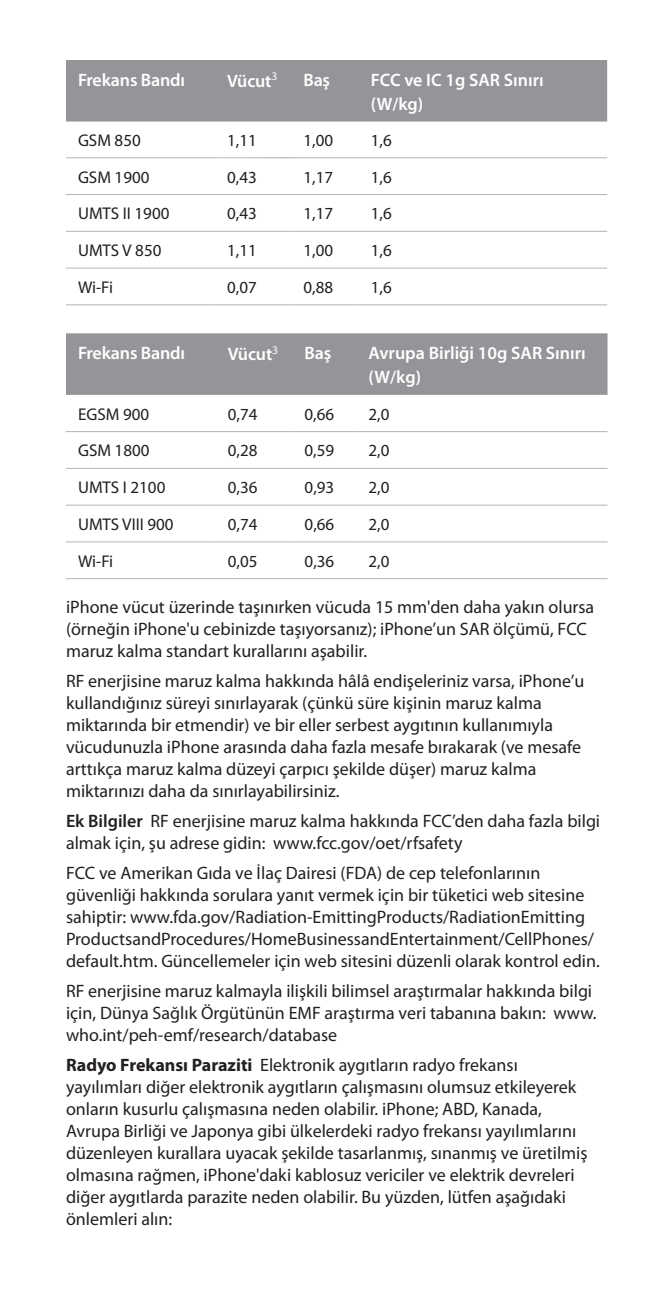
<style>
.page{position:relative;width:669px;height:1293px;background:#fff}
.page>*{position:absolute;margin:0;border:0;box-sizing:border-box;transform-origin:0 0}
.t1{font:18px/22px "Myriad Pro";color:#231f20}
.t2{font:600 18px/24px "Myriad Pro";letter-spacing:-.005em;color:#fff}
.t3{font:16.8px "Myriad Pro";color:#231f20}
.s1{font-weight:600}
.s2{font-weight:700}
</style>
<div class="page">
<div style="left:66px;top:60px;width:541px;height:62px;background:#939598"></div>
<hr style="left:66px;top:194px;width:149px;height:1px;background:#b2b3b7">
<hr style="left:215px;top:194px;width:76px;height:1px;background:#b2b3b7">
<hr style="left:291px;top:194px;width:68px;height:1px;background:#b2b3b7">
<hr style="left:359px;top:194px;width:248px;height:1px;background:#b2b3b7">
<hr style="left:66px;top:231px;width:149px;height:1px;background:#b2b3b7">
<hr style="left:215px;top:231px;width:76px;height:1px;background:#b2b3b7">
<hr style="left:291px;top:231px;width:68px;height:1px;background:#b2b3b7">
<hr style="left:359px;top:231px;width:248px;height:1px;background:#b2b3b7">
<hr style="left:66px;top:267px;width:149px;height:2px;background:#b2b3b7">
<hr style="left:215px;top:267px;width:76px;height:2px;background:#b2b3b7">
<hr style="left:291px;top:267px;width:68px;height:2px;background:#b2b3b7">
<hr style="left:359px;top:267px;width:248px;height:2px;background:#b2b3b7">
<hr style="left:66px;top:157px;width:149px;height:1px;background:#b2b3b7">
<hr style="left:291px;top:157px;width:68px;height:1px;background:#b2b3b7">
<hr style="left:359px;top:157px;width:248px;height:1px;background:#b2b3b7">
<hr style="left:66px;top:304px;width:149px;height:1px;background:#b2b3b7">
<hr style="left:215px;top:304px;width:76px;height:1px;background:#b2b3b7">
<hr style="left:291px;top:304px;width:68px;height:1px;background:#b2b3b7">
<hr style="left:359px;top:304px;width:248px;height:1px;background:#b2b3b7">
<div style="left:66px;top:333px;width:542px;height:62px;background:#939598"></div>
<hr style="left:66px;top:431px;width:150px;height:1px;background:#b2b3b7">
<hr style="left:216px;top:431px;width:77px;height:1px;background:#b2b3b7">
<hr style="left:293px;top:431px;width:64px;height:1px;background:#b2b3b7">
<hr style="left:357px;top:431px;width:251px;height:1px;background:#b2b3b7">
<hr style="left:66px;top:468px;width:150px;height:1px;background:#b2b3b7">
<hr style="left:216px;top:468px;width:77px;height:1px;background:#b2b3b7">
<hr style="left:293px;top:468px;width:64px;height:1px;background:#b2b3b7">
<hr style="left:357px;top:468px;width:251px;height:1px;background:#b2b3b7">
<hr style="left:66px;top:504px;width:150px;height:2px;background:#b2b3b7">
<hr style="left:216px;top:504px;width:77px;height:2px;background:#b2b3b7">
<hr style="left:293px;top:504px;width:64px;height:2px;background:#b2b3b7">
<hr style="left:357px;top:504px;width:251px;height:2px;background:#b2b3b7">
<hr style="left:66px;top:541px;width:150px;height:1px;background:#b2b3b7">
<hr style="left:216px;top:541px;width:77px;height:1px;background:#b2b3b7">
<hr style="left:293px;top:541px;width:64px;height:1px;background:#b2b3b7">
<hr style="left:357px;top:541px;width:251px;height:1px;background:#b2b3b7">
<hr style="left:66px;top:578px;width:150px;height:1px;background:#b2b3b7">
<hr style="left:216px;top:578px;width:77px;height:1px;background:#b2b3b7">
<hr style="left:293px;top:578px;width:64px;height:1px;background:#b2b3b7">
<hr style="left:357px;top:578px;width:251px;height:1px;background:#b2b3b7">
<p class="t2" style="left:78px;top:67px;width:109px">Frekans Bandı</p>
<p class="t2" style="left:227px;top:68px;width:52px">Vücut<sup>3</sup></p>
<p class="t2" style="left:303px;top:67px;width:28px">Baş</p>
<p class="t2" style="left:371px;top:67px;width:174px">FCC ve IC 1g SAR Sınırı (W/kg)</p>
<p class="t3" style="left:78px;top:130px;width:64px">GSM 850</p>
<p class="t3" style="left:227px;top:130px;width:31px">1,11</p>
<p class="t3" style="left:303px;top:130px;width:31px">1,00</p>
<p class="t3" style="left:371px;top:130px;width:22px">1,6</p>
<p class="t3" style="left:78px;top:167px;width:73px">GSM 1900</p>
<p class="t3" style="left:227px;top:167px;width:31px">0,43</p>
<p class="t3" style="left:303px;top:167px;width:31px">1,17</p>
<p class="t3" style="left:371px;top:167px;width:22px">1,6</p>
<p class="t3" style="left:78px;top:203px;width:93px">UMTS II 1900</p>
<p class="t3" style="left:227px;top:203px;width:31px">0,43</p>
<p class="t3" style="left:303px;top:203px;width:31px">1,17</p>
<p class="t3" style="left:371px;top:203px;width:22px">1,6</p>
<p class="t3" style="left:78px;top:240px;width:85px">UMTS V 850</p>
<p class="t3" style="left:227px;top:240px;width:31px">1,11</p>
<p class="t3" style="left:303px;top:240px;width:31px">1,00</p>
<p class="t3" style="left:371px;top:240px;width:22px">1,6</p>
<p class="t3" style="left:78px;top:277px;width:37px">Wi-Fi</p>
<p class="t3" style="left:227px;top:277px;width:31px">0,07</p>
<p class="t3" style="left:303px;top:277px;width:31px">0,88</p>
<p class="t3" style="left:371px;top:277px;width:22px">1,6</p>
<p class="t2" style="left:78px;top:340px;width:109px">Frekans Bandı</p>
<p class="t2" style="left:228px;top:342px;width:52px">Vücut<sup>3</sup></p>
<p class="t2" style="left:305px;top:340px;width:28px">Baş</p>
<p class="t2" style="left:369px;top:340px;width:219px">Avrupa Birliği 10g SAR Sınırı (W/kg)</p>
<p class="t3" style="left:78px;top:404px;width:73px">EGSM 900</p>
<p class="t3" style="left:228px;top:404px;width:31px">0,74</p>
<p class="t3" style="left:305px;top:404px;width:31px">0,66</p>
<p class="t3" style="left:369px;top:404px;width:22px">2,0</p>
<p class="t3" style="left:78px;top:440px;width:73px">GSM 1800</p>
<p class="t3" style="left:228px;top:440px;width:31px">0,28</p>
<p class="t3" style="left:305px;top:440px;width:31px">0,59</p>
<p class="t3" style="left:369px;top:440px;width:22px">2,0</p>
<p class="t3" style="left:78px;top:477px;width:89px">UMTS I 2100</p>
<p class="t3" style="left:228px;top:477px;width:31px">0,36</p>
<p class="t3" style="left:305px;top:477px;width:31px">0,93</p>
<p class="t3" style="left:369px;top:477px;width:22px">2,0</p>
<p class="t3" style="left:78px;top:514px;width:97px">UMTS VIII 900</p>
<p class="t3" style="left:228px;top:514px;width:31px">0,74</p>
<p class="t3" style="left:305px;top:514px;width:31px">0,66</p>
<p class="t3" style="left:369px;top:514px;width:22px">2,0</p>
<p class="t3" style="left:78px;top:551px;width:37px">Wi-Fi</p>
<p class="t3" style="left:228px;top:551px;width:31px">0,05</p>
<p class="t3" style="left:305px;top:551px;width:31px">0,36</p>
<p class="t3" style="left:369px;top:551px;width:22px">2,0</p>
<p class="t1" style="left:66px;top:596px;width:530px">iPhone vücut üzerinde taşınırken vücuda 15 mm'den daha yakın olursa (örneğin iPhone'u cebinizde taşıyorsanız); iPhone’un SAR ölçümü, FCC maruz kalma standart kurallarını aşabilir.</p>
<p class="t1" style="left:66px;top:670px;width:520px">RF enerjisine maruz kalma hakkında hâlâ endişeleriniz varsa, iPhone’u kullandığınız süreyi sınırlayarak (çünkü süre kişinin maruz kalma miktarında bir etmendir) ve bir eller serbest aygıtının kullanımıyla vücudunuzla iPhone arasında daha fazla mesafe bırakarak (ve mesafe arttıkça maruz kalma düzeyi çarpıcı şekilde düşer) maruz kalma miktarınızı daha da sınırlayabilirsiniz.</p>
<p class="t1" style="left:66px;top:810px;width:536px"><span class="s1">Ek Bilgiler</span> RF enerjisine maruz kalma hakkında FCC’den daha fazla bilgi almak için, şu adrese gidin: www.fcc.gov/oet/rfsafety</p>
<p class="t1" style="left:66px;top:862px;width:535px">FCC ve Amerikan Gıda ve İlaç Dairesi (FDA) de cep telefonlarının güvenliği hakkında sorulara yanıt vermek için bir tüketici web sitesine sahiptir: www.fda.gov/Radiation-EmittingProducts/RadiationEmitting ProductsandProcedures/HomeBusinessandEntertainment/CellPhones/ default.htm. Güncellemeler için web sitesini düzenli olarak kontrol edin.</p>
<p class="t1" style="left:66px;top:980px;width:532px">RF enerjisine maruz kalmayla ilişkili bilimsel araştırmalar hakkında bilgi için, Dünya Sağlık Örgütünün EMF araştırma veri tabanına bakın: www. who.int/peh-emf/research/database</p>
<p class="t1" style="left:66px;top:1054px;width:523px"><span class="s2">Radyo Frekansı Paraziti</span> Elektronik aygıtların radyo frekansı yayılımları diğer elektronik aygıtların çalışmasını olumsuz etkileyerek onların kusurlu çalışmasına neden olabilir. iPhone; ABD, Kanada, Avrupa Birliği ve Japonya gibi ülkelerdeki radyo frekansı yayılımlarını düzenleyen kurallara uyacak şekilde tasarlanmış, sınanmış ve üretilmiş olmasına rağmen, iPhone'daki kablosuz vericiler ve elektrik devreleri diğer aygıtlarda parazite neden olabilir. Bu yüzden, lütfen aşağıdaki önlemleri alın:</p>
</div>
